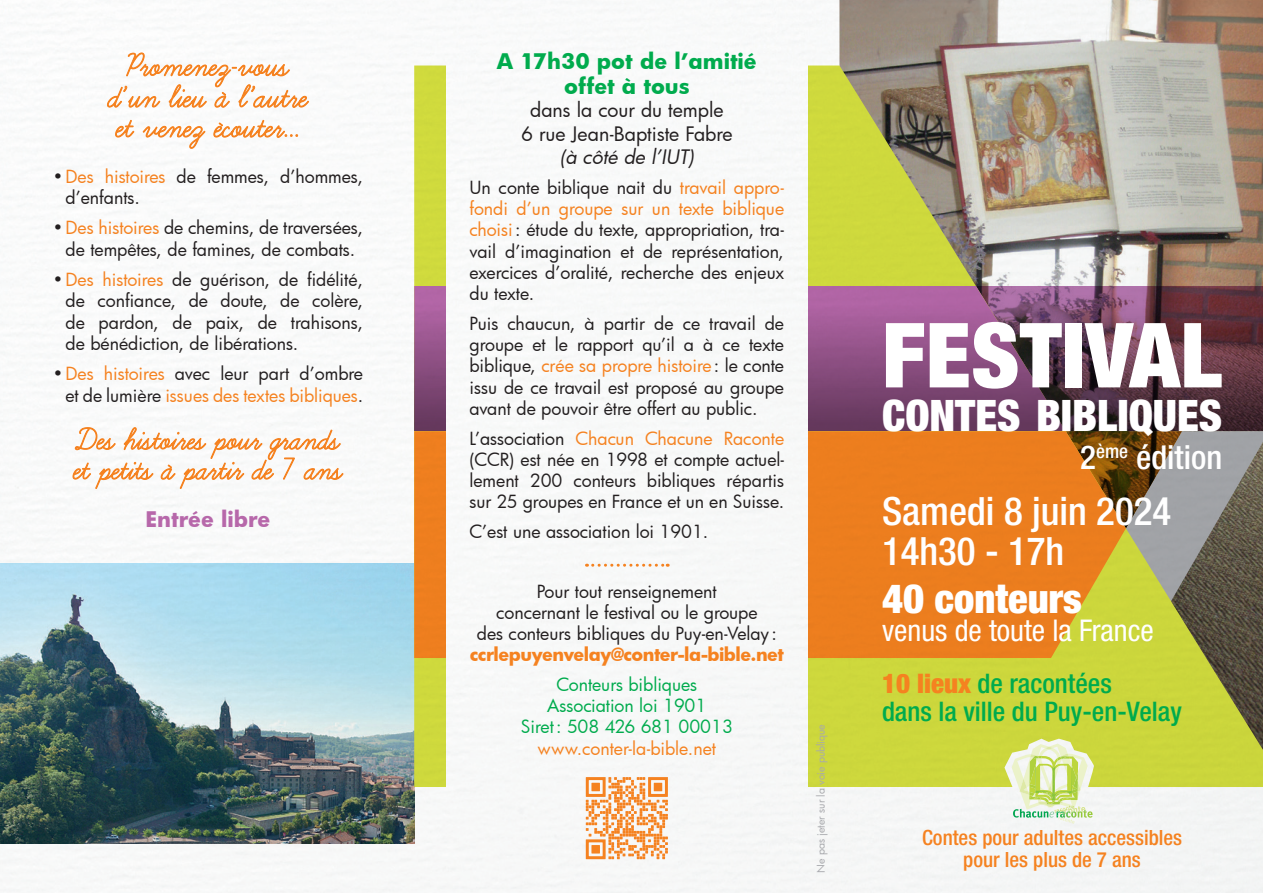
<style>
.page{position:relative;width:1263px;height:893px;background:#fff}
.page>*{position:absolute;margin:0;border:0;box-sizing:border-box;transform-origin:0 0}
.t1{font:900 condensed 90px "Helvetica Neue LT Std";letter-spacing:.005em;color:#fff}
.t2{font:900 condensed 43.5px "Helvetica Neue LT Std";color:#fff}
.t3{font:900 condensed 40.5px "Helvetica Neue LT Std";color:#fff}
.t4{font:500 condensed 39px/40.5px "Helvetica Neue LT Std";color:#fff}
.t5{font:500 condensed 33px "Helvetica Neue LT Std";color:#fff}
.t6{font:condensed 30px "Helvetica Neue LT Std";color:#fff}
.t7{font:500 condensed 27px/28.5px "Helvetica Neue LT Std";color:#00ab4d}
.t8{font:500 condensed 21px/22.5px "Helvetica Neue LT Std";color:#f58220;text-align:center}
.t9{font:700 21px/25.2px "Futura";color:#00ab4d;text-align:center}
.t10{font:700 21px "Futura";color:#b768aa}
.t11{font:19.5px/23.4px "Futura";color:#231f20;text-align:center}
.t12{font:17.7px/21.3px "Futura";letter-spacing:-.005em;color:#231f20;text-align:justify}
.t13{font:17.7px/21.3px "Futura";letter-spacing:-.005em;color:#00ab4d;text-align:center}
.t14{font:17.7px/21.5px "Futura";color:#f58220;text-align:right}
.t15{font:10.5px "Futura";letter-spacing:-.005em;color:#a8a9ad}
.s1{color:#f58220}
.s2{color:#231f20}
.s3{font-style:italic}
.s4{font-weight:700;color:#f58220}
.s5{font-weight:900;color:#f58220}
</style>
<div class="page">
<img style="left:0;top:0;width:1263px;height:893px">
<svg style="left:1012px;top:744px;width:80px;height:80px"></svg>
<svg style="left:593px;top:564px;width:75px;height:3px"></svg>
<svg style="left:115px;top:119px;width:183px;height:30px"></svg>
<svg style="left:107px;top:53px;width:202px;height:56px"></svg>
<svg style="left:73px;top:427px;width:270px;height:62px"></svg>
<svg style="left:586px;top:777px;width:82px;height:82px"></svg>
<div style="left:591px;top:783px;width:9px;height:8px;background:#f58220"></div>
<div style="left:654px;top:783px;width:8px;height:8px;background:#f58220"></div>
<div style="left:591px;top:845px;width:9px;height:8px;background:#f58220"></div>
<p class="t12" style="left:66px;top:165px;width:299px;text-indent:-13px">•<span class="s1">Des histoires</span> de femmes, d’hommes, d’enfants.</p>
<p class="t12" style="left:53px;top:217px;width:312px;text-align:center">•<span class="s1">Des histoires</span> de chemins, de traversées, de tempêtes, de famines, de combats.</p>
<p class="t12" style="left:66px;top:268px;width:299px;text-indent:-13px">•<span class="s1">Des histoires</span> de guérison, de fidélité, de confiance, de doute, de colère, de pardon, de paix, de trahisons, de bénédiction, de libérations.</p>
<p class="t14" style="left:53px;top:363px;width:312px"><span class="s2">•</span>Des histoires <span class="s2">avec leur part d’ombre et de lumière</span> issues des textes bibliques<span class="s2">.</span></p>
<p class="t10" style="left:146px;top:504px;width:126px">Entrée libre</p>
<p class="t9" style="left:497px;top:48px;width:261px">A 17h30 pot de l’amitié offet à tous</p>
<p class="t11" style="left:521px;top:98px;width:213px">dans la cour du temple<br>6 rue Jean-Baptiste Fabre <span class="s3">(à côté de l’IUT)</span></p>
<p class="t12" style="left:469px;top:176px;width:316px">Un conte biblique nait du <span class="s1">travail appro&shy;fondi d’un groupe sur un texte biblique choisi</span>: étude du texte, appropriation, tra&shy;vail d’imagination et de représentation, exercices d’oralité, recherche des enjeux du texte.</p>
<p class="t12" style="left:469px;top:312px;width:316px">Puis chaucun, à partir de ce travail de groupe et le rapport qu’il a à ce texte biblique, <span class="s1">crée sa propre histoire</span>: le conte issu de ce travail est proposé au groupe avant de pouvoir être offert au public.</p>
<p class="t12" style="left:469px;top:427px;width:316px">L’association <span class="s1">Chacun Chacune Raconte </span>(CCR) est née en 1998 et compte actuel&shy;lement 200 conteurs bibliques répartis sur 25 groupes en France et un en Suisse.</p>
<p class="t12" style="left:469px;top:520px;width:240px">C’est une association loi 1901.</p>
<p class="t12" style="left:470px;top:580px;width:316px;text-align:center">Pour tout renseignement<br>concernant le festival ou le groupe<br>des conteurs bibliques du Puy-en-Velay : <span class="s4">ccrlepuyenvelay@conter-la-bible.net</span></p>
<p class="t13" style="left:521px;top:673px;width:214px">Conteurs bibliques<br>Association loi 1901<br>Siret: 508 426 681 00013 <span class="s1">www.conter-la-bible.net</span></p>
<p class="t15" style="left:814px;top:873px;width:150px;rotate:-90deg">Ne pas jeter sur la voie publique</p>
<p class="t1" style="left:882px;top:300px;width:341px">FESTIVAL</p>
<p class="t2" style="left:882px;top:389px;width:342px">CONTES BIBLIQUES</p>
<p class="t5" style="left:1080px;top:437px;width:143px">2<sup>ème</sup> édition</p>
<p class="t4" style="left:882px;top:490px;width:291px">Samedi 8 juin 2024<br>14h30 - 17h</p>
<p class="t3" style="left:882px;top:573px;width:201px">40 conteurs</p>
<p class="t6" style="left:882px;top:613px;width:273px">venus de toute la France</p>
<p class="t7" style="left:882px;top:669px;width:301px"><span class="s5">10 lieux</span> de racontées<br>dans la ville du Puy-en-Velay</p>
<p class="t8" style="left:922px;top:826px;width:262px">Contes pour adultes accessibles pour les plus de 7 ans</p>
</div>
